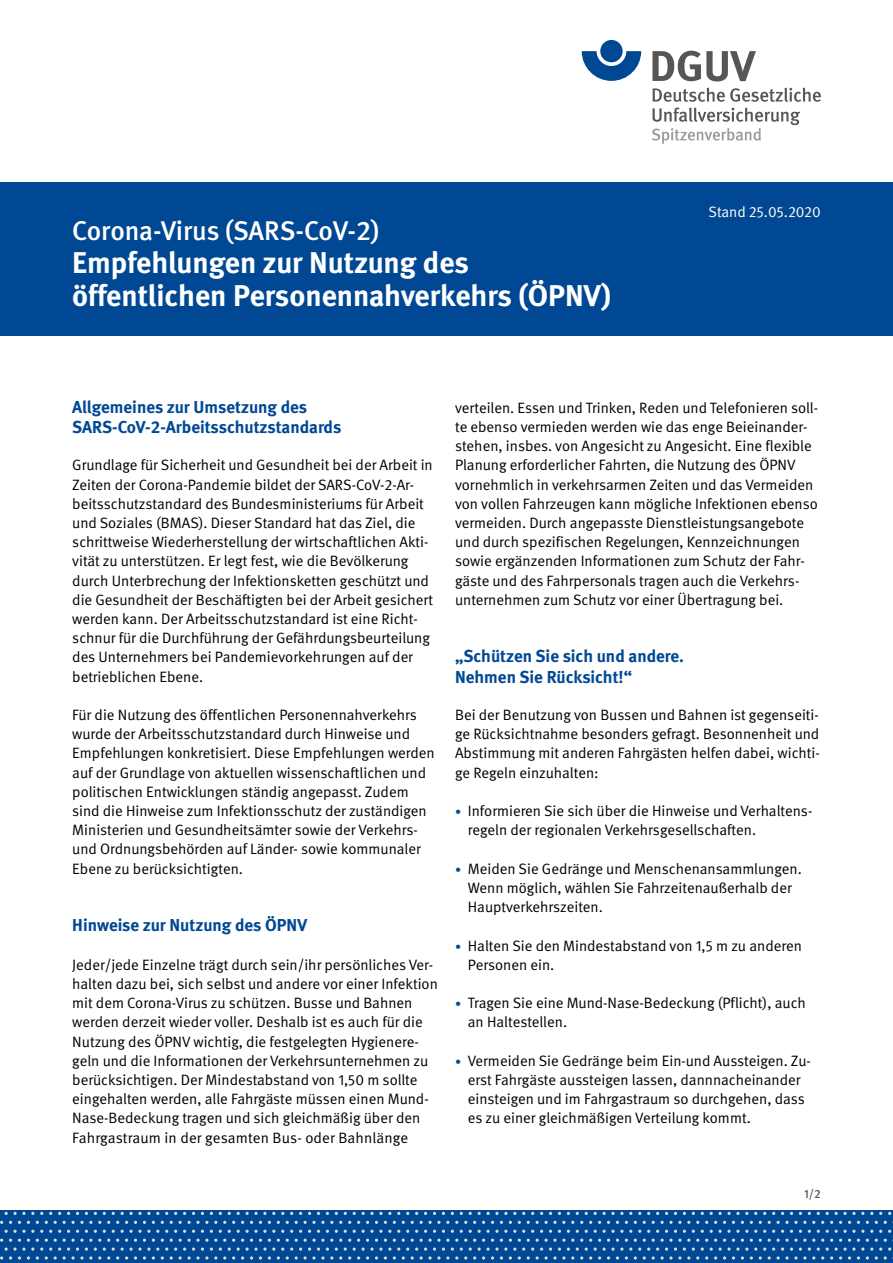
<style>
.page{position:relative;width:893px;height:1263px;background:#fff}
.page>*{position:absolute;margin:0;border:0;box-sizing:border-box;transform-origin:0 0}
.Überschriften_H1_ohne_Zahl{font:700 30px/33px "DGUV Meta";color:#fff}
.Überschriften_H1_ohne_Zahl-2{font:500 27px "DGUV Meta";color:#fff}
.Überschriften_H2{font:700 17.25px/20.2px "DGUV Meta";color:#004893}
.Fließtext_FT{font:15px/19.2px "DGUV Meta";color:#000}
.t1{font:15px "DGUV Meta";color:#fff}
.t2{font:500 12px "DGUV Meta";color:#565655}
.s1{font-size:12px;color:#004893}
</style>
<div class="page">
<div style="left:0;top:1211px;width:893px;height:52px;background:#004893"></div>
<svg style="left:121px;top:1212px;width:29px;height:3px"></svg>
<svg style="left:237px;top:1212px;width:38px;height:3px"></svg>
<svg style="left:353px;top:1212px;width:38px;height:3px"></svg>
<svg style="left:478px;top:1212px;width:29px;height:3px"></svg>
<svg style="left:594px;top:1212px;width:29px;height:3px"></svg>
<svg style="left:710px;top:1212px;width:29px;height:3px"></svg>
<svg style="left:826px;top:1212px;width:38px;height:3px"></svg>
<svg style="left:179px;top:1221px;width:38px;height:3px"></svg>
<svg style="left:295px;top:1221px;width:38px;height:3px"></svg>
<svg style="left:420px;top:1221px;width:29px;height:3px"></svg>
<svg style="left:536px;top:1221px;width:29px;height:3px"></svg>
<svg style="left:652px;top:1221px;width:29px;height:3px"></svg>
<svg style="left:768px;top:1221px;width:38px;height:3px"></svg>
<svg style="left:884px;top:1221px;width:9px;height:3px"></svg>
<svg style="left:366px;top:1230px;width:527px;height:29px"></svg>
<svg style="left:5px;top:1212px;width:29px;height:3px"></svg>
<svg style="left:63px;top:1221px;width:29px;height:3px"></svg>
<svg style="left:0;top:1230px;width:365px;height:29px"></svg>
<div style="left:0;top:182px;width:893px;height:154px;background:#004893"></div>
<svg style="left:582px;top:51px;width:59px;height:30px"></svg>
<div style="left:600px;top:40px;width:23px;height:22px;background:#004893;border-radius:50%"></div>
<svg style="left:652px;top:51px;width:104px;height:30px"></svg>
<svg style="left:653px;top:88px;width:168px;height:14px"></svg>
<svg style="left:652px;top:108px;width:148px;height:36px"></svg>
<h1 class="Überschriften_H1_ohne_Zahl-2" style="left:72px;top:215px;width:308px">Corona-Virus (SARS-CoV-2)</h1>
<h1 class="Überschriften_H1_ohne_Zahl" style="left:72px;top:247px;width:540px">Empfehlungen zur Nutzung des öffentlichen Personennahverkehrs (ÖPNV)</h1>
<p class="t1" style="left:708px;top:203px;width:114px">Stand 25.05.2020</p>
<h2 class="Überschriften_H2" style="left:72px;top:397px;width:271px">Allgemeines zur Umsetzung des<br>SARS-CoV-2-Arbeitsschutzstandards</h2>
<p class="Fließtext_FT" style="left:72px;top:456px;width:362px">Grundlage für Sicherheit und Gesundheit bei der Arbeit in Zeiten der Corona-Pandemie bildet der SARS-CoV-2-Ar&shy;beitsschutzstandard des Bundesministeriums für Arbeit und Soziales (BMAS). Dieser Standard hat das Ziel, die schrittweise Wiederherstellung der wirtschaftlichen Akti&shy;vität zu unterstützen. Er legt fest, wie die Bevölkerung durch Unterbrechung der Infektionsketten geschützt und die Gesundheit der Beschäftigten bei der Arbeit gesichert werden kann. Der Arbeitsschutzstandard ist eine Richt&shy;schnur für die Durchführung der Gefährdungsbeurteilung des Unternehmers bei Pandemievorkehrungen auf der betrieblichen Ebene.</p>
<p class="Fließtext_FT" style="left:72px;top:706px;width:364px">Für die Nutzung des öffentlichen Personennahverkehrs wurde der Arbeitsschutzstandard durch Hinweise und Empfehlungen konkretisiert. Diese Empfehlungen werden auf der Grundlage von aktuellen wissenschaftlichen und politischen Entwicklungen ständig angepasst. Zudem sind die Hinweise zum Infektionsschutz der zuständigen Ministerien und Gesundheitsämter sowie der Verkehrs&shy;und Ordnungsbehörden auf Länder- sowie kommunaler Ebene zu berücksichtigten.</p>
<h2 class="Überschriften_H2" style="left:72px;top:916px;width:236px">Hinweise zur Nutzung des ÖPNV</h2>
<p class="Fließtext_FT" style="left:72px;top:955px;width:367px">Jeder/jede Einzelne trägt durch sein/ihr persönliches Ver&shy;halten dazu bei, sich selbst und andere vor einer Infektion mit dem Corona-Virus zu schützen. Busse und Bahnen werden derzeit wieder voller. Deshalb ist es auch für die Nutzung des ÖPNV wichtig, die festgelegten Hygienere&shy;geln und die Informationen der Verkehrsunternehmen zu berücksichtigen. Der Mindestabstand von 1,50 m sollte eingehalten werden, alle Fahrgäste müssen einen Mund-Nase-Bedeckung tragen und sich gleichmäßig über den Fahrgastraum in der gesamten Bus- oder Bahnlänge</p>
<p class="Fließtext_FT" style="left:455px;top:398px;width:365px">verteilen. Essen und Trinken, Reden und Telefonieren soll&shy;te ebenso vermieden werden wie das enge Beieinander&shy;stehen, insbes. von Angesicht zu Angesicht. Eine flexible Planung erforderlicher Fahrten, die Nutzung des ÖPNV vornehmlich in verkehrsarmen Zeiten und das Vermeiden von vollen Fahrzeugen kann mögliche Infektionen ebenso vermeiden. Durch angepasste Dienstleistungsangebote und durch spezifischen Regelungen, Kennzeichnungen sowie ergänzenden Informationen zum Schutz der Fahr&shy;gäste und des Fahrpersonals tragen auch die Verkehrs&shy;unternehmen zum Schutz vor einer Übertragung bei.</p>
<h2 class="Überschriften_H2" style="left:455px;top:647px;width:230px">„Schützen Sie sich und andere.<br>Nehmen Sie Rücksicht!“</h2>
<p class="Fließtext_FT" style="left:455px;top:706px;width:366px;text-align:justify">Bei der Benutzung von Bussen und Bahnen ist gegenseiti&shy;ge Rücksichtnahme besonders gefragt. Besonnenheit und Abstimmung mit anderen Fahrgästen helfen dabei, wichti&shy;ge Regeln einzuhalten:</p>
<p class="Fließtext_FT" style="left:468px;top:802px;width:346px;text-indent:-13px"><span class="s1">•</span> Informieren Sie sich über die Hinweise und Verhaltens&shy;regeln der regionalen Verkehrsgesellschaften.</p>
<p class="Fließtext_FT" style="left:468px;top:859px;width:335px;text-indent:-13px"><span class="s1">•</span> Meiden Sie Gedränge und Menschenansammlungen.<br>Wenn möglich, wählen Sie Fahrzeitenaußerhalb der<br>Hauptverkehrszeiten.</p>
<p class="Fließtext_FT" style="left:468px;top:936px;width:336px;text-indent:-13px"><span class="s1">•</span> Halten Sie den Mindestabstand von 1,5 m zu anderen<br>Personen ein.</p>
<p class="Fließtext_FT" style="left:468px;top:994px;width:340px;text-indent:-13px"><span class="s1">•</span> Tragen Sie eine Mund-Nase-Bedeckung (Pflicht), auch an Haltestellen.</p>
<p class="Fließtext_FT" style="left:468px;top:1051px;width:345px;text-indent:-13px"><span class="s1">•</span> Vermeiden Sie Gedränge beim Ein-und Aussteigen. Zu&shy;erst Fahrgäste aussteigen lassen, dannnacheinander einsteigen und im Fahrgastraum so durchgehen, dass es zu einer gleichmäßigen Verteilung kommt.</p>
<p class="t2" style="left:804px;top:1186px;width:18px">1/2</p>
</div>
